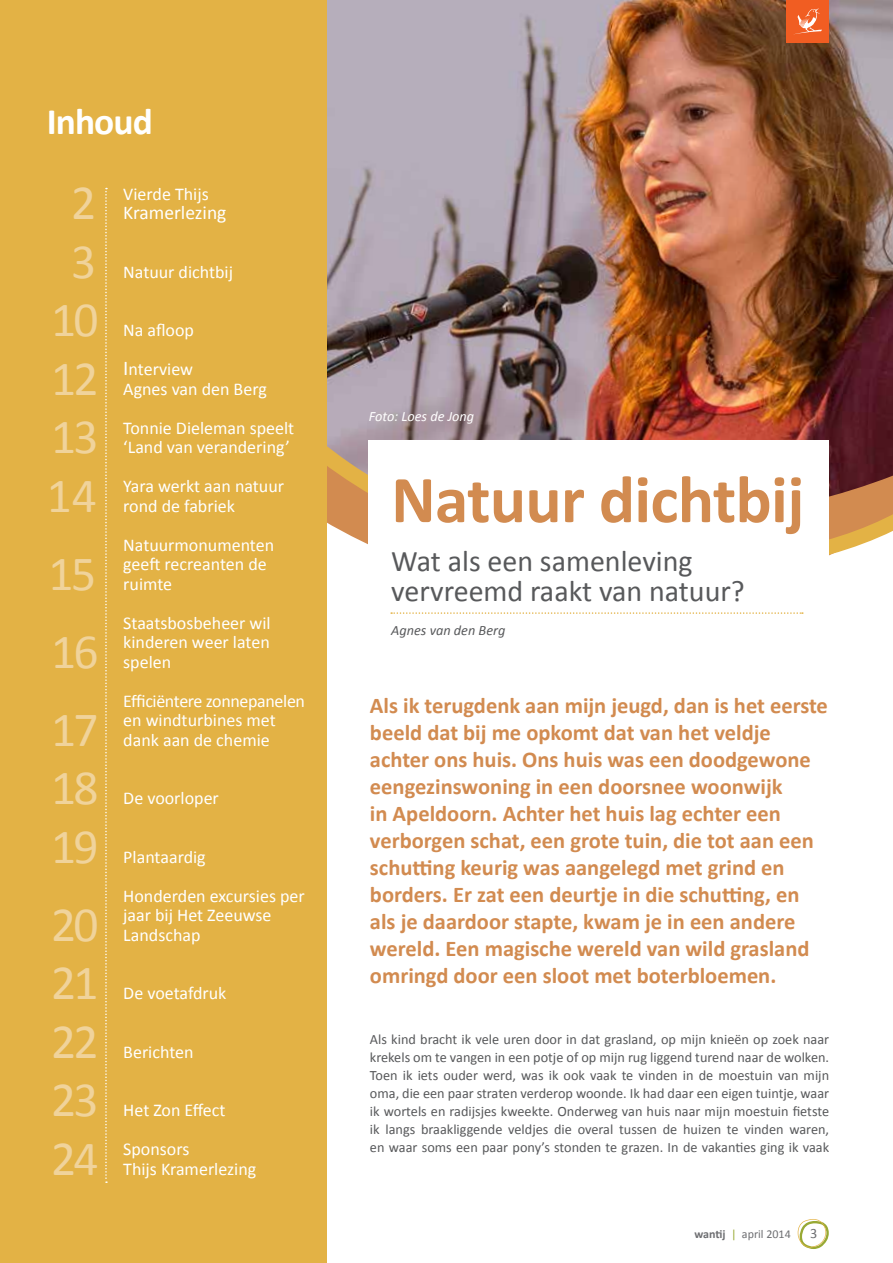
<style>
.page{position:relative;width:893px;height:1263px;background:#fff}
.page>*{position:absolute;margin:0;border:0;box-sizing:border-box;transform-origin:0 0}
.t1{font:700 67.5px "Calibri";letter-spacing:-.01em;color:#d28b50}
.t2{font:49.5px "Calibri";letter-spacing:-.05em;color:#f0d39b}
.t3{font:700 37.5px "Calibri";letter-spacing:-.025em;color:#fff}
.t4{font:30px/30px "Calibri";color:#58595b}
.t5{font:700 22.5px/27px "Calibri";color:#d28b50}
.t6{font:19.5px "Calibri";color:#fff}
.t7{font:18px/39px "Calibri";color:#fff}
.t8{font:18px/39px "Calibri";letter-spacing:-.02em;color:#fff}
.t9{font:14.25px/18px "Calibri";color:#58595b;text-align:justify}
.t10{font:italic 14.25px "Calibri";color:#58595b}
.t11{font:italic 14.25px "Calibri";color:#fff}
.t12{font:14.25px "Calibri";color:#6d6e71}
.t13{font:12px "Calibri";color:#6d6e71}
.s1{font-size:21px}
.s2{font-weight:700}
.s3{color:#98a934}
</style>
<div class="page">
<svg style="left:798px;top:1219px;width:31px;height:30px"></svg>
<img style="left:326px;top:0;width:567px;height:576px">
<div style="left:369px;top:440px;width:460px;height:355px;background:#fff"></div>
<div style="left:787px;top:0;width:42px;height:43px;background:#f15d22"></div>
<svg style="left:795px;top:8px;width:27px;height:26px"></svg>
<svg style="left:391px;top:612px;width:412px;height:2px"></svg>
<div style="left:0;top:0;width:326px;height:1263px;background:#e3b245"></div>
<svg style="left:105px;top:188px;width:2px;height:995px"></svg>
<h3 class="t3" style="left:47px;top:99px;width:108px">Inhoud</h3>
<h2 class="t2" style="left:71px;top:172px;width:27px">2</h2>
<h2 class="t2" style="left:71px;top:230px;width:27px">3</h2>
<h2 class="t2" style="left:51px;top:289px;width:49px">10</h2>
<h2 class="t2" style="left:51px;top:347px;width:49px">12</h2>
<h2 class="t2" style="left:51px;top:406px;width:49px">13</h2>
<h2 class="t2" style="left:47px;top:464px;width:52px">14</h2>
<h2 class="t2" style="left:49px;top:542px;width:49px">15</h2>
<h2 class="t2" style="left:51px;top:620px;width:49px">16</h2>
<h2 class="t2" style="left:51px;top:698px;width:49px">17</h2>
<h2 class="t2" style="left:51px;top:757px;width:49px">18</h2>
<h2 class="t2" style="left:51px;top:815px;width:49px">19</h2>
<h2 class="t2" style="left:51px;top:893px;width:49px">20</h2>
<h2 class="t2" style="left:51px;top:952px;width:49px">21</h2>
<h2 class="t2" style="left:51px;top:1010px;width:49px">22</h2>
<h2 class="t2" style="left:51px;top:1069px;width:49px">23</h2>
<h2 class="t2" style="left:51px;top:1127px;width:49px">24</h2>
<p class="t7" style="left:123px;top:173px;width:87px">Vierde Thijs</p>
<h3 class="t6" style="left:123px;top:200px;width:105px">Kramerlezing</h3>
<p class="t7" style="left:123px;top:251px;width:111px">Natuur dichtbij</p>
<p class="t7" style="left:123px;top:310px;width:72px">Na afloop<br><span class="s1">I</span>nterview</p>
<p class="t7" style="left:123px;top:368px;width:173px">Agnes van den Berg<br>Tonnie Dieleman speelt</p>
<p class="t7" style="left:123px;top:427px;width:168px">‘Land van verandering’<br>Yara werkt aan natuur</p>
<p class="t7" style="left:123px;top:485px;width:152px">rond de fabriek<br>Natuurmonumenten</p>
<p class="t7" style="left:123px;top:544px;width:145px">geeft recreanten de</p>
<p class="t7" style="left:123px;top:563px;width:149px">ruimte<br>Staatsbosbeheer wil</p>
<p class="t7" style="left:123px;top:622px;width:148px">kinderen weer laten</p>
<p class="t8" style="left:123px;top:641px;width:183px">spelen<br>Efficiëntere zonnepanelen</p>
<p class="t7" style="left:123px;top:700px;width:154px">en windturbines met</p>
<p class="t7" style="left:123px;top:719px;width:148px">dank aan de chemie</p>
<p class="t7" style="left:123px;top:778px;width:97px">De voorloper</p>
<p class="t7" style="left:123px;top:836px;width:183px">Plantaardig<br>Honderden excursies per</p>
<p class="t7" style="left:123px;top:895px;width:150px">jaar bij Het Zeeuwse</p>
<p class="t7" style="left:123px;top:914px;width:79px">Landschap</p>
<p class="t7" style="left:123px;top:973px;width:105px">De voetafdruk</p>
<p class="t7" style="left:123px;top:1031px;width:72px">Berichten</p>
<p class="t7" style="left:123px;top:1090px;width:104px">Het Zon Effect<br>Sponsors</p>
<p class="t7" style="left:123px;top:1148px;width:135px">Thijs Kramerlezing</p>
<p class="t11" style="left:369px;top:407px;width:107px">Foto: Loes de Jong</p>
<h1 class="t1" style="left:391px;top:458px;width:415px">Natuur dichtbij</h1>
<h3 class="t4" style="left:391px;top:545px;width:355px">Wat als een samenleving vervreemd raakt van natuur?</h3>
<p class="t10" style="left:391px;top:622px;width:116px">Agnes van den Berg</p>
<p class="t5" style="left:370px;top:691px;width:459px">Als ik terugdenk aan mijn jeugd, dan is het eerste beeld dat bij me opkomt dat van het veldje achter ons huis. Ons huis was een doodgewone eengezinswoning in een doorsnee woonwijk<br>in Apeldoorn. Achter het huis lag echter een verborgen schat, een grote tuin, die tot aan een schutting keurig was aangelegd met grind en borders. Er zat een deurtje in die schutting, en als je daardoor stapte, kwam je in een andere wereld. Een magische wereld van wild grasland omringd door een sloot met boterbloemen.</p>
<p class="t9" style="left:370px;top:1030px;width:461px">Als kind bracht ik vele uren door in dat grasland, op mijn knieën op zoek naar krekels om te vangen in een potje of op mijn rug liggend turend naar de wolken.<br>Toen ik iets ouder werd, was ik ook vaak te vinden in de moestuin van mijn oma, die een paar straten verderop woonde. Ik had daar een eigen tuintje, waar ik wortels en radijsjes kweekte. Onderweg van huis naar mijn moestuin fietste ik langs braakliggende veldjes die overal tussen de huizen te vinden waren, en waar soms een paar pony’s stonden te grazen. In de vakanties ging ik vaak</p>
<p class="t13" style="left:694px;top:1226px;width:98px"><span class="s2">wantij</span> <span class="s3">|</span> april 2014</p>
<p class="t12" style="left:810px;top:1224px;width:9px">3</p>
</div>
